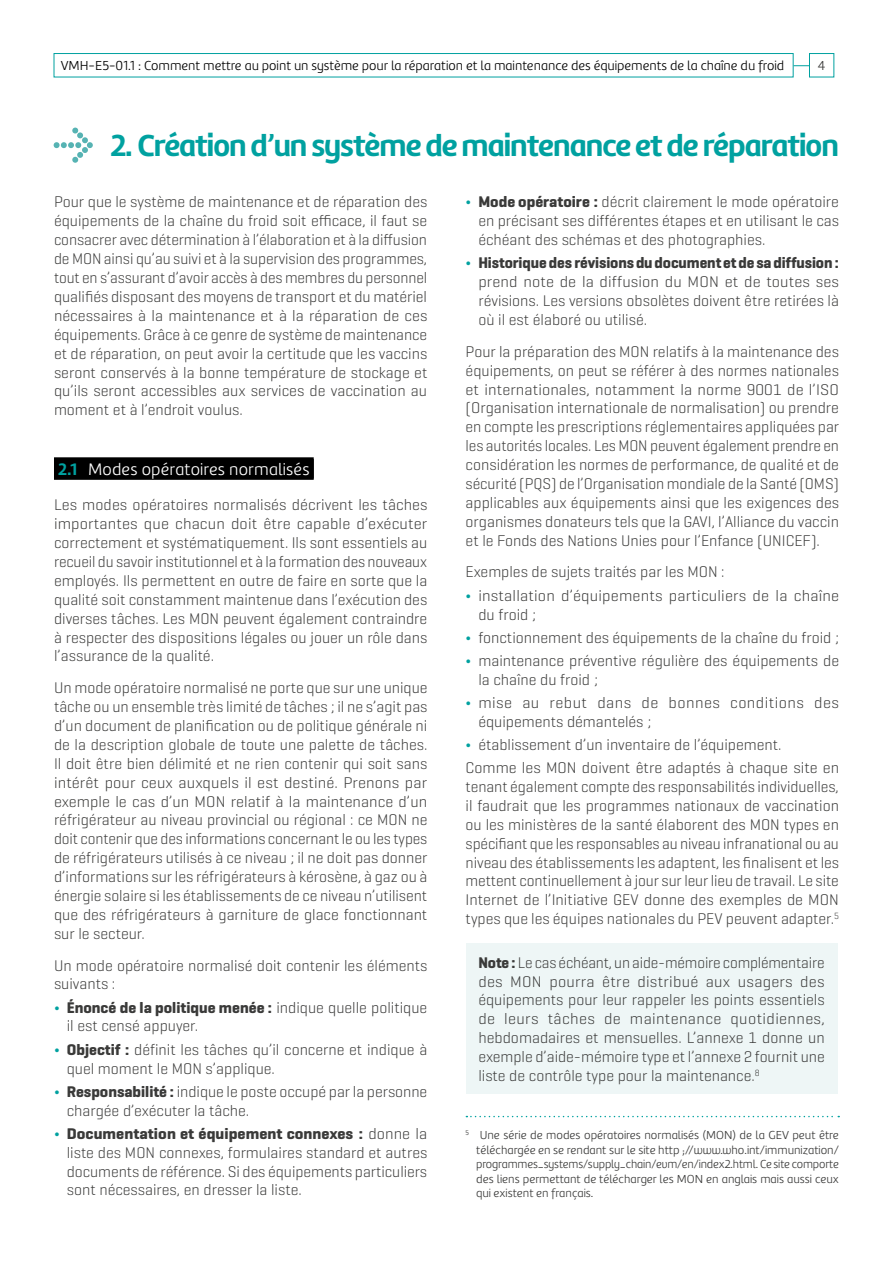
<style>
.page{position:relative;width:893px;height:1263px;background:#fff}
.page>*{position:absolute;margin:0;border:0;box-sizing:border-box;transform-origin:0 0}
.t1{font:700 31.5px "Marine UP";letter-spacing:-.03em;color:#00a1a0}
.t2{font:300 17.25px "Marine UP";letter-spacing:.01em;color:#fff}
.Body{font:300 15.75px/18.9px "Geogrotesque";color:#3a3a39;text-align:justify}
.Box_body{font:300 15.75px/18.9px "Geogrotesque";color:#3a3a39;text-align:justify}
.Body_sans_retrait{font:300 15.75px/18.9px "Geogrotesque";color:#3a3a39}
.Body-2{font:300 15.75px/18.9px "Geogrotesque";letter-spacing:.025em;color:#3a3a39}
.t3{font:300 13.5px "Marine UP";color:#000}
.t4{font:300 13.5px "Marine UP";color:#3a3a39}
.Footnote{font:300 12px/14.4px "Marine UP";color:#3a3a39;text-align:justify}
.s1{font-weight:700}
.s2{font-weight:700;color:#00a1a0}
</style>
<div class="page">
<svg style="left:54px;top:128px;width:39px;height:35px"></svg>
<div style="left:54px;top:457px;width:260px;height:23px;background:#000"></div>
<div style="left:466px;top:943px;width:371px;height:151px;background:#eef6f6"></div>
<svg style="left:466px;top:1116px;width:373px;height:1px"></svg>
<svg style="left:793px;top:65px;width:16px;height:1px"></svg>
<div style="left:809px;top:53px;width:25px;height:24px;border:1px solid #00a1a0"></div>
<div style="left:54px;top:53px;width:739px;height:24px;border:1px solid #00a1a0"></div>
<p class="t3" style="left:61px;top:57px;width:725px">VMH-E5-01.1 : Comment mettre au point un système pour la réparation et la maintenance des équipements de la chaîne du froid</p>
<p class="t4" style="left:818px;top:57px;width:9px">4</p>
<p class="t1" style="left:111px;top:125px;width:730px">2. Création d’un système de maintenance et de réparation</p>
<p class="Body" style="left:54px;top:192px;width:375px">Pour que le système de maintenance et de réparation des équipements de la chaîne du froid soit efficace, il faut se consacrer avec détermination à l’élaboration et à la diffusion de MON ainsi qu’au suivi et à la supervision des programmes, tout en s’assurant d’avoir accès à des membres du personnel qualifiés disposant des moyens de transport et du matériel nécessaires à la maintenance et à la réparation de ces équipements. Grâce à ce genre de système de maintenance et de réparation, on peut avoir la certitude que les vaccins seront conservés à la bonne température de stockage et qu’ils seront accessibles aux services de vaccination au moment et à l’endroit voulus.</p>
<p class="Body" style="left:478px;top:192px;width:362px"><span class="s1">Mode opératoire :</span> décrit clairement le mode opératoire en précisant ses différentes étapes et en utilisant le cas échéant des schémas et des photographies.</p>
<p class="Body" style="left:478px;top:253px;width:362px"><span class="s1">Historique des révisions du document et de sa diffusion : </span>prend note de la diffusion du MON et de toutes ses révisions. Les versions obsolètes doivent être retirées là où il est élaboré ou utilisé.</p>
<p class="Body" style="left:466px;top:341px;width:375px">Pour la préparation des MON relatifs à la maintenance des équipements, on peut se référer à des normes nationales et internationales, notamment la norme 9001 de l’ISO (Organisation internationale de normalisation) ou prendre en compte les prescriptions réglementaires appliquées par les autorités locales. Les MON peuvent également prendre en considération les normes de performance, de qualité et de sécurité (PQS) de l’Organisation mondiale de la Santé (OMS) applicables aux équipements ainsi que les exigences des organismes donateurs tels que la GAVI, l’Alliance du vaccin et le Fonds des Nations Unies pour l’Enfance (UNICEF).</p>
<p class="Body_sans_retrait" style="left:466px;top:562px;width:260px">Exemples de sujets traités par les MON :</p>
<p class="Body" style="left:478px;top:585px;width:362px">installation d’équipements particuliers de la chaîne du froid ;</p>
<p class="Body" style="left:478px;top:627px;width:362px">fonctionnement des équipements de la chaîne du froid ;</p>
<p class="Body" style="left:478px;top:650px;width:362px">maintenance préventive régulière des équipements de la chaîne du froid ;</p>
<p class="Body-2" style="left:478px;top:692px;width:362px">mise au rebut dans de bonnes conditions des équipements démantelés ;</p>
<p class="Body" style="left:478px;top:735px;width:305px">établissement d’un inventaire de l’équipement.</p>
<p class="Body" style="left:466px;top:758px;width:375px">Comme les MON doivent être adaptés à chaque site en tenant également compte des responsabilités individuelles, il faudrait que les programmes nationaux de vaccination ou les ministères de la santé élaborent des MON types en spécifiant que les responsables au niveau infranational ou au niveau des établissements les adaptent, les finalisent et les mettent continuellement à jour sur leur lieu de travail. Le site Internet de l’Initiative GEV donne des exemples de MON types que les équipes nationales du PEV peuvent adapter.<sup>5</sup></p>
<p class="Box_body" style="left:478px;top:952px;width:348px"><span class="s1">Note :</span> Le cas échéant, un aide-mémoire complémentaire des MON pourra être distribué aux usagers des équipements pour leur rappeler les points essentiels de leurs tâches de maintenance quotidiennes, hebdomadaires et mensuelles. L’annexe 1 donne un exemple d’aide-mémoire type et l’annexe 2 fournit une liste de contrôle type pour la maintenance.<sup>8</sup></p>
<p class="t2" style="left:58px;top:458px;width:253px"><span class="s2">2.1</span> Modes opératoires normalisés</p>
<p class="Body" style="left:54px;top:495px;width:375px">Les modes opératoires normalisés décrivent les tâches importantes que chacun doit être capable d’exécuter correctement et systématiquement. Ils sont essentiels au recueil du savoir institutionnel et à la formation des nouveaux employés. Ils permettent en outre de faire en sorte que la qualité soit constamment maintenue dans l’exécution des diverses tâches. Les MON peuvent également contraindre à respecter des dispositions légales ou jouer un rôle dans l’assurance de la qualité.</p>
<p class="Body" style="left:54px;top:678px;width:375px">Un mode opératoire normalisé ne porte que sur une unique tâche ou un ensemble très limité de tâches ; il ne s’agit pas d’un document de planification ou de politique générale ni de la description globale de toute une palette de tâches.<br>Il doit être bien délimité et ne rien contenir qui soit sans intérêt pour ceux auxquels il est destiné. Prenons par exemple le cas d’un MON relatif à la maintenance d’un réfrigérateur au niveau provincial ou régional : ce MON ne doit contenir que des informations concernant le ou les types de réfrigérateurs utilisés à ce niveau ; il ne doit pas donner d’informations sur les réfrigérateurs à kérosène, à gaz ou à énergie solaire si les établissements de ce niveau n’utilisent que des réfrigérateurs à garniture de glace fonctionnant sur le secteur.</p>
<p class="Body_sans_retrait" style="left:54px;top:955px;width:375px">Un mode opératoire normalisé doit contenir les éléments suivants :</p>
<p class="Body" style="left:67px;top:997px;width:362px"><span class="s1">Énoncé de la politique menée :</span> indique quelle politique il est censé appuyer.</p>
<p class="Body" style="left:67px;top:1039px;width:362px"><span class="s1">Objectif :</span> définit les tâches qu’il concerne et indique à quel moment le MON s’applique.</p>
<p class="Body" style="left:67px;top:1081px;width:362px"><span class="s1">Responsabilité :</span> indique le poste occupé par la personne chargée d’exécuter la tâche.</p>
<p class="Body" style="left:67px;top:1123px;width:362px"><span class="s1">Documentation et équipement connexes :</span> donne la liste des MON connexes, formulaires standard et autres documents de référence. Si des équipements particuliers sont nécessaires, en dresser la liste.</p>
<p class="Footnote" style="left:476px;top:1128px;width:364px;text-indent:-11px"><sup>5</sup> Une série de modes opératoires normalisés (MON) de la GEV peut être téléchargée en se rendant sur le site http ;//www.who.int/immunization/ programmes_systems/supply_chain/evm/en/index2.html. Ce site comporte des liens permettant de télécharger les MON en anglais mais aussi ceux qui existent en français.</p>
</div>
